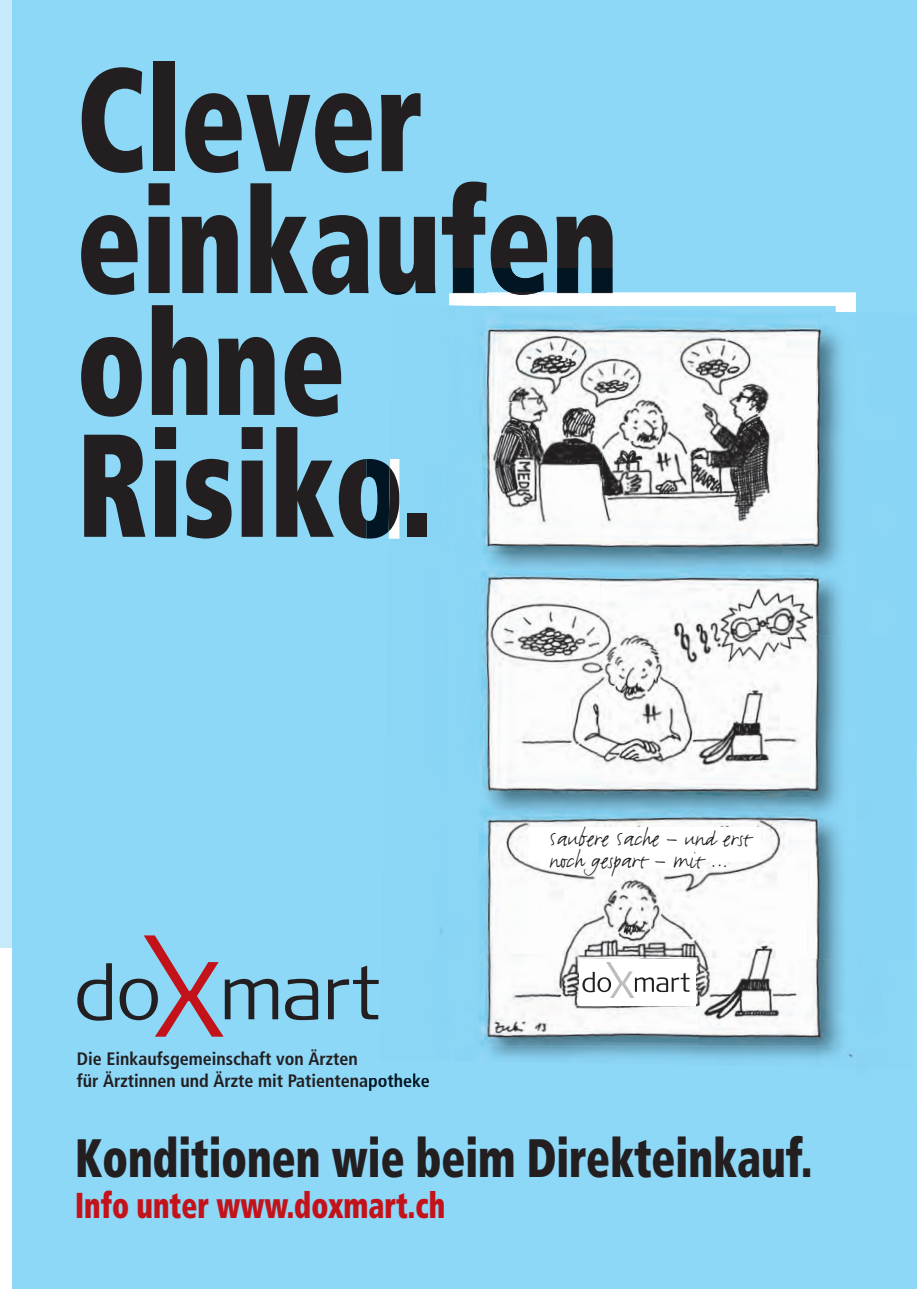
<style>
.page{position:relative;width:919px;height:1289px;background:#fff}
.page>*{position:absolute;margin:0;border:0;box-sizing:border-box;transform-origin:0 0}
.t1{font:900 condensed 146.25px/121.8px "Frutiger";color:#231f20;scale:.8 1}
.t2{font:900 condensed 54px "Frutiger";color:#231f20;scale:.8 1}
.t3{font:900 condensed 36px "Frutiger";color:#c4121a;scale:.8 1}
.t4{font:25.5px/22.5px "FF Justlefthand";color:#231f20}
.t5{font:700 condensed 18px/22.5px "Frutiger";color:#231f20}
.s1{color:#011622}
</style>
<div class="page">
<div style="left:0;top:0;width:13px;height:947px;background:#c6eafa"></div>
<div style="left:13px;top:0;width:903px;height:1288px;background:#8dd7f7"></div>
<img style="left:452px;top:268px;width:160px;height:24px">
<svg style="left:120px;top:935px;width:158px;height:101px"></svg>
<svg style="left:285px;top:978px;width:33px;height:42px"></svg>
<svg style="left:328px;top:966px;width:38px;height:53px"></svg>
<svg style="left:77px;top:963px;width:35px;height:57px"></svg>
<img style="left:366px;top:292px;width:551px;height:810px">
<img style="left:379px;top:292px;width:7px;height:3px">
<img style="left:386px;top:292px;width:49px;height:3px">
<img style="left:366px;top:459px;width:22px;height:79px">
<img style="left:449px;top:1067px;width:406px;height:9px">
<img style="left:474px;top:292px;width:12px;height:1px">
<svg style="left:442px;top:292px;width:32px;height:1px"></svg>
<img style="left:490px;top:292px;width:57px;height:3px">
<img style="left:508px;top:292px;width:31px;height:3px">
<img style="left:556px;top:292px;width:56px;height:1px">
<img style="left:369px;top:1077px;width:8px;height:14px">
<svg style="left:378px;top:1075px;width:15px;height:12px"></svg>
<img style="left:395px;top:1073px;width:7px;height:14px">
<svg style="left:404px;top:1077px;width:7px;height:10px"></svg>
<img style="left:413px;top:1073px;width:8px;height:14px">
<svg style="left:421px;top:1077px;width:8px;height:10px"></svg>
<img style="left:366px;top:965px;width:12px;height:54px">
<img style="left:916px;top:313px;width:1px;height:438px">
<img style="left:389px;top:304px;width:216px;height:162px">
<img style="left:602px;top:307px;width:216px;height:162px">
<img style="left:812px;top:311px;width:104px;height:324px">
<img style="left:386px;top:466px;width:216px;height:162px">
<img style="left:599px;top:469px;width:216px;height:166px">
<img style="left:384px;top:628px;width:216px;height:162px">
<img style="left:596px;top:631px;width:216px;height:162px">
<img style="left:806px;top:635px;width:110px;height:326px">
<img style="left:381px;top:790px;width:216px;height:161px">
<img style="left:594px;top:793px;width:216px;height:164px">
<img style="left:380px;top:951px;width:320px;height:114px">
<img style="left:698px;top:957px;width:215px;height:111px">
<img style="left:388px;top:459px;width:11px;height:79px">
<img style="left:388px;top:466px;width:11px;height:66px">
<img style="left:407px;top:513px;width:19px;height:24px">
<img style="left:449px;top:305px;width:48px;height:702px">
<img style="left:823px;top:311px;width:32px;height:696px">
<img style="left:449px;top:1007px;width:406px;height:60px">
<div style="left:579px;top:958px;width:116px;height:47px;background:#fff"></div>
<svg style="left:582px;top:962px;width:107px;height:35px"></svg>
<div style="left:528px;top:826px;width:232px;height:42px;background:#fff"></div>
<h1 class="t1" style="left:77px;top:71px;width:678px">Clever einkaufen ohne<br>Risiko.</h1>
<p class="t5" style="left:77px;top:1048px;width:354px">Die Einkaufsgemeinschaft von Ärzten<br>für Ärztinnen und Ärzte mit Patienten<span class="s1">apotheke</span></p>
<h3 class="t4" style="left:549px;top:824px;width:204px">Saubere Sache – und erst noch gespart – mit …</h3>
<h2 class="t2" style="left:75px;top:1136px;width:922px">Konditionen wie beim Direkteinkauf.</h2>
<h3 class="t3" style="left:75px;top:1190px;width:464px">Info unter www.doxmart.ch</h3>
</div>
